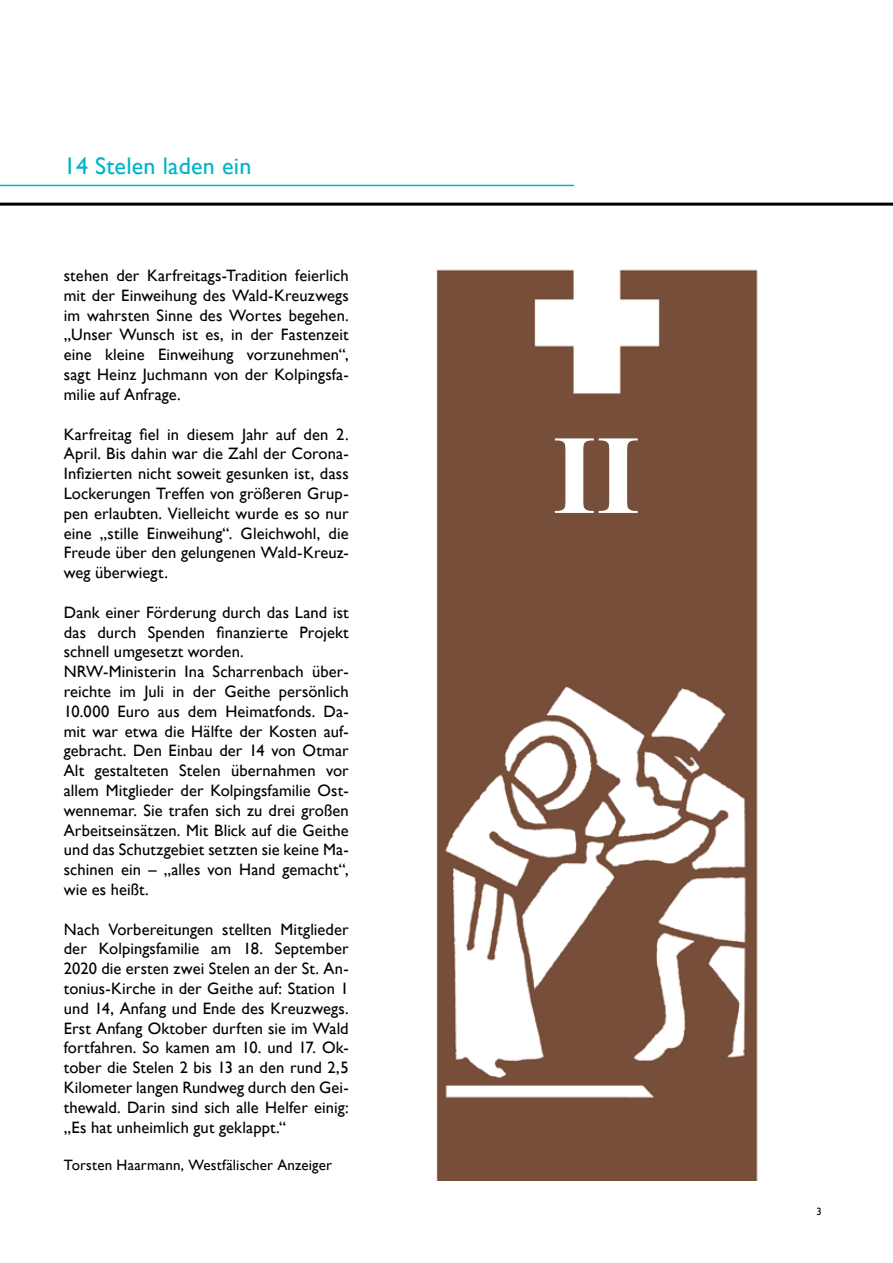
<style>
.page{position:relative;width:893px;height:1263px;background:#fff}
.page>*{position:absolute;margin:0;border:0;box-sizing:border-box;transform-origin:0 0}
.t1{font:24px "Gill Sans";letter-spacing:.01em;color:#00b4ca}
.t2{font:16.5px/19.8px "Gill Sans";letter-spacing:.005em;color:#000;text-align:justify}
.t3{font:15px "Gill Sans";letter-spacing:.01em;color:#000}
.t4{font:10.5px "Gill Sans";color:#000}
</style>
<div class="page">
<hr style="left:0;top:185px;width:574px;height:1px;background:#00b4ca">
<hr style="left:0;top:203px;width:893px;height:3px;background:#000">
<img style="left:436px;top:269px;width:322px;height:912px">
<svg style="left:555px;top:438px;width:83px;height:75px"></svg>
<h1 class="t1" style="left:64px;top:152px;width:189px">14 Stelen laden ein</h1>
<p class="t2" style="left:64px;top:266px;width:286px">stehen der Karfreitags-Tradition feierlich mit der Einweihung des Wald-Kreuzwegs im wahrsten Sinne des Wortes begehen. „Unser Wunsch ist es, in der Fastenzeit eine kleine Einweihung vorzunehmen“, sagt Heinz Juchmann von der Kolpingsfa&shy;milie auf Anfrage.</p>
<p class="t2" style="left:64px;top:424px;width:286px">Karfreitag fiel in diesem Jahr auf den 2.<br>April. Bis dahin war die Zahl der Corona-Infizierten nicht soweit gesunken ist, dass Lockerungen Treffen von größeren Grup&shy;pen erlaubten. Vielleicht wurde es so nur eine „stille Einweihung“. Gleichwohl, die Freude über den gelungenen Wald-Kreuz&shy;weg überwiegt.</p>
<p class="t2" style="left:64px;top:602px;width:286px;text-align:left">Dank einer Förderung durch das Land ist das durch Spenden finanzierte Projekt schnell umgesetzt worden.<br>NRW-Ministerin Ina Scharrenbach über&shy;reichte im Juli in der Geithe persönlich 10.000 Euro aus dem Heimatfonds. Da&shy;mit war etwa die Hälfte der Kosten auf&shy;gebracht. Den Einbau der 14 von Otmar Alt gestalteten Stelen übernahmen vor allem Mitglieder der Kolpingsfamilie Ost&shy;wennemar. Sie trafen sich zu drei großen Arbeitseinsätzen. Mit Blick auf die Geithe und das Schutzgebiet setzten sie keine Ma&shy;schinen ein – „alles von Hand gemacht“, wie es heißt.</p>
<p class="t2" style="left:64px;top:919px;width:286px">Nach Vorbereitungen stellten Mitglieder der Kolpingsfamilie am 18. September 2020 die ersten zwei Stelen an der St. An&shy;tonius-Kirche in der Geithe auf: Station 1 und 14, Anfang und Ende des Kreuzwegs.<br>Erst Anfang Oktober durften sie im Wald fortfahren. So kamen am 10. und 17. Ok&shy;tober die Stelen 2 bis 13 an den rund 2,5<br>Kilometer langen Rundweg durch den Gei&shy;thewald. Darin sind sich alle Helfer einig: „Es hat unheimlich gut geklappt.“</p>
<p class="t3" style="left:64px;top:1156px;width:270px">Torsten Haarmann, Westfälischer Anzeiger</p>
<p class="t4" style="left:816px;top:1205px;width:7px">3</p>
</div>
